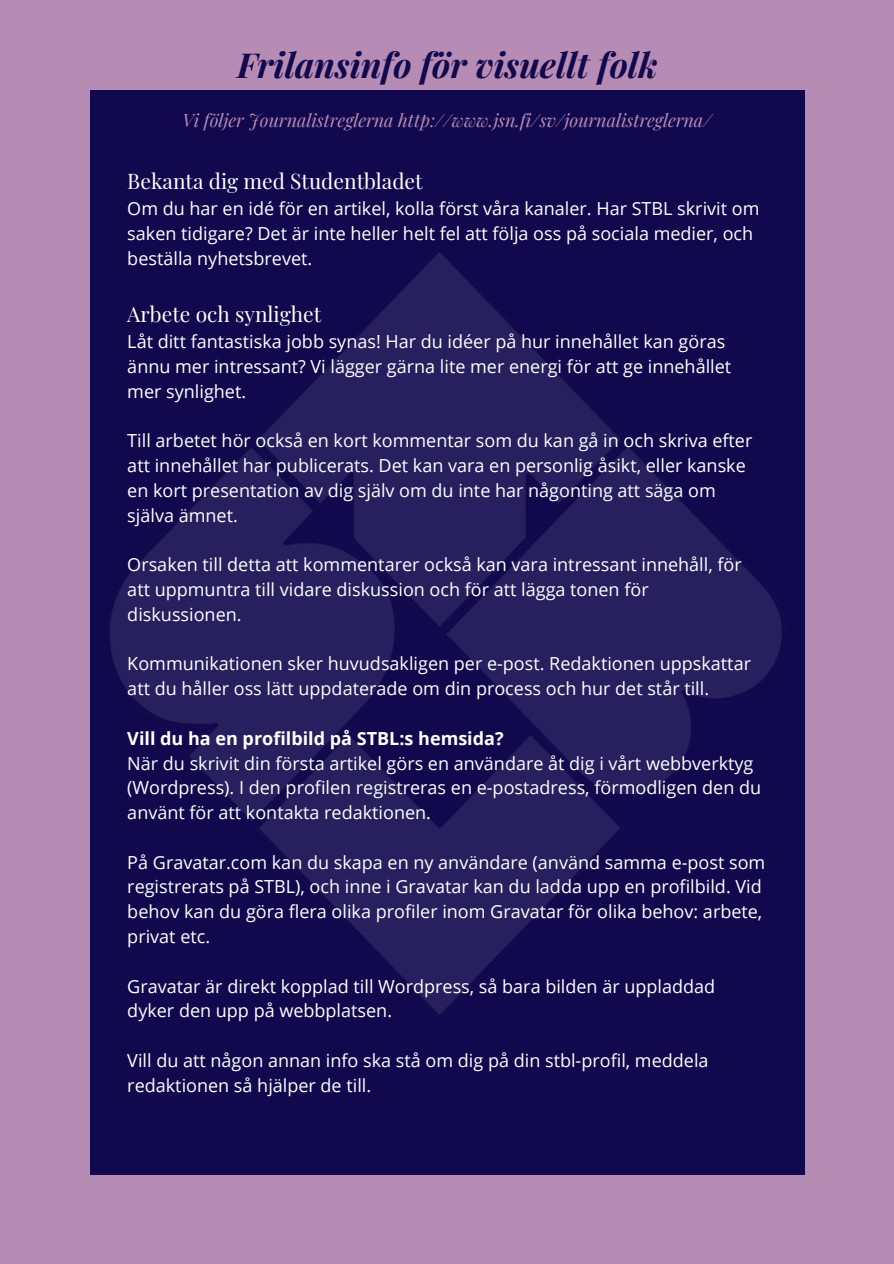
<style>
.page{position:relative;width:894px;height:1264px;background:#fff}
.page>*{position:absolute;margin:0;border:0;box-sizing:border-box;transform-origin:0 0}
.t1{font:italic 700 34.5px "Playfair Display";color:#11084e}
.t2{font:21px "Playfair Display";color:#fff}
.t3{font:18px/24.8px "Open Sans";color:#fff}
.t4{font:italic 18px "Playfair Display";color:#b78cb4}
.t5{font:700 18px "Open Sans";color:#fff}
</style>
<div class="page">
<div style="left:0;top:0;width:893px;height:1263px;background:#b78cb4"></div>
<div style="left:90px;top:90px;width:714px;height:1084px;background:#11084e"></div>
<img style="left:110px;top:252px;width:672px;height:763px">
<p class="t1" style="left:237px;top:41px;width:422px">Frilansinfo för visuellt folk</p>
<p class="t4" style="left:182px;top:107px;width:530px">Vi följer Journalistreglerna http://www.jsn.fi/sv/journalistreglerna/</p>
<p class="t2" style="left:127px;top:167px;width:297px">Bekanta dig med Studentbladet</p>
<p class="t3" style="left:127px;top:196px;width:633px">Om du har en idé för en artikel, kolla först våra kanaler. Har STBL skrivit om saken tidigare? Det är inte heller helt fel att följa oss på sociala medier, och beställa nyhetsbrevet.</p>
<p class="t2" style="left:127px;top:299px;width:195px">Arbete och synlighet</p>
<p class="t3" style="left:127px;top:329px;width:605px">Låt ditt fantastiska jobb synas! Har du idéer på hur innehållet kan göras ännu mer intressant? Vi lägger gärna lite mer energi för att ge innehållet mer synlighet.</p>
<p class="t3" style="left:127px;top:428px;width:626px">Till arbetet hör också en kort kommentar som du kan gå in och skriva efter att innehållet har publicerats. Det kan vara en personlig åsikt, eller kanske en kort presentation av dig själv om du inte har någonting att säga om själva ämnet.</p>
<p class="t3" style="left:127px;top:552px;width:615px">Orsaken till detta att kommentarer också kan vara intressant innehåll, för att uppmuntra till vidare diskussion och för att lägga tonen för diskussionen.</p>
<p class="t3" style="left:127px;top:651px;width:625px">Kommunikationen sker huvudsakligen per e-post. Redaktionen uppskattar att du håller oss lätt uppdaterade om din process och hur det står till.</p>
<p class="t5" style="left:127px;top:725px;width:378px">Vill du ha en profilbild på STBL:s hemsida?</p>
<p class="t3" style="left:127px;top:750px;width:635px">När du skrivit din första artikel görs en användare åt dig i vårt webbverktyg (Wordpress). I den profilen registreras en e-postadress, förmodligen den du använt för att kontakta redaktionen.</p>
<p class="t3" style="left:127px;top:849px;width:639px">På Gravatar.com kan du skapa en ny användare (använd samma e-post som registrerats på STBL), och inne i Gravatar kan du ladda upp en profilbild. Vid behov kan du göra flera olika profiler inom Gravatar för olika behov: arbete, privat etc.</p>
<p class="t3" style="left:127px;top:973px;width:589px">Gravatar är direkt kopplad till Wordpress, så bara bilden är uppladdad dyker den upp på webbplatsen.</p>
<p class="t3" style="left:127px;top:1047px;width:582px">Vill du att någon annan info ska stå om dig på din stbl-profil, meddela redaktionen så hjälper de till.</p>
</div>
